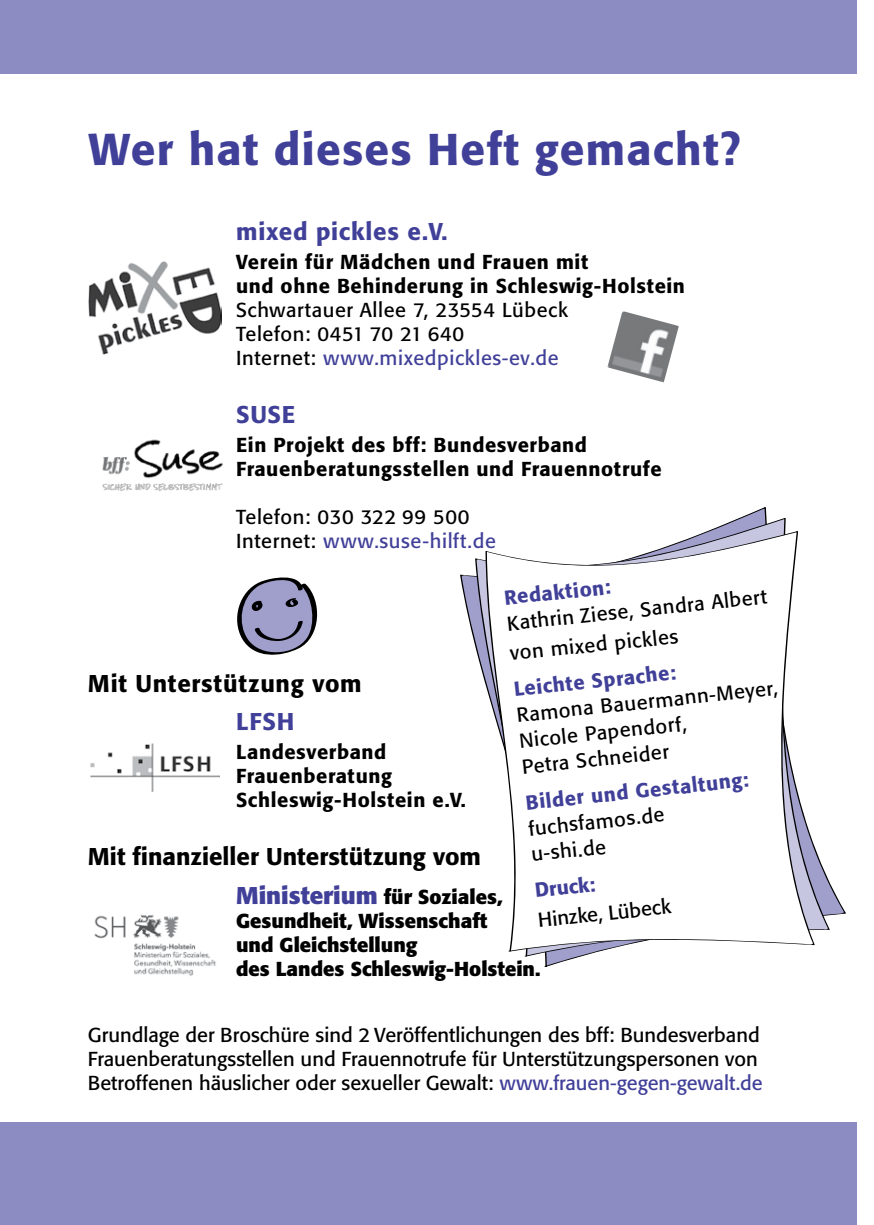
<style>
.page{position:relative;width:874px;height:1225px;background:#fff}
.page>*{position:absolute;margin:0;border:0;box-sizing:border-box;transform-origin:0 0}
.t1{font:500 44px "Formata BQ";letter-spacing:.03em;color:#414099}
.t2{font:500 24px "Formata BQ";color:#000}
.t3{font:500 24px "Formata BQ";letter-spacing:.03em;color:#414099}
.t4{font:500 24px "Formata BQ";letter-spacing:.03em;color:#000}
.t5{font:20px/26px "Formata BQ";color:#000}
.t6{font:500 20px/24px "Formata BQ";letter-spacing:.03em;color:#000}
.t7{font:20px/24px "Formata BQ";letter-spacing:.03em;color:#000}
.t8{font:700 20px/24px "Formata BQ";color:#000}
.t9{font:500 20px "Formata BQ";color:#414099}
.s1{color:#414099}
.s2{font-size:24px;color:#414099}
</style>
<div class="page">
<div style="left:0;top:0;width:856px;height:74px;background:#8d8cc2"></div>
<div style="left:0;top:1123px;width:856px;height:102px;background:#8d8cc2"></div>
<img style="left:89px;top:261px;width:132px;height:93px">
<img style="left:102px;top:439px;width:121px;height:52px">
<img style="left:90px;top:743px;width:129px;height:49px">
<img style="left:94px;top:914px;width:122px;height:62px">
<img style="left:607px;top:311px;width:71px;height:71px">
<svg style="left:237px;top:577px;width:80px;height:78px"></svg>
<svg style="left:460px;top:507px;width:385px;height:460px"></svg>
<svg style="left:475px;top:518px;width:354px;height:438px"></svg>
<svg style="left:485px;top:531px;width:329px;height:420px"></svg>
<h1 class="t1" style="left:89px;top:123px;width:653px">Wer hat dieses Heft gemacht?</h1>
<p class="t3" style="left:236px;top:217px;width:213px">mixed pickles e.V.</p>
<p class="t6" style="left:236px;top:250px;width:450px">Verein für Mädchen und Frauen mit<br>und ohne Behinderung in Schleswig-Holstein</p>
<p class="t7" style="left:236px;top:298px;width:333px">Schwartauer Allee 7, 23554 Lübeck<br>Telefon: 0451 70 21 640<br>Internet: <span class="s1">www.mixedpickles-ev.de</span></p>
<p class="t3" style="left:236px;top:399px;width:61px">SUSE</p>
<p class="t6" style="left:236px;top:432px;width:427px">Ein Projekt des bff: Bundesverband<br>Frauenberatungsstellen und Frauennotrufe</p>
<p class="t7" style="left:236px;top:504px;width:261px">Telefon: 030 322 99 500<br>Internet: <span class="s1">www.suse-hilft.de</span></p>
<p class="t9" style="left:503px;top:585px;width:108px;rotate:-6deg">Redaktion:</p>
<p class="t5" style="left:505px;top:608px;width:263px;line-height:30px;rotate:-6deg">Kathrin Ziese, Sandra Albert von mixed pickles</p>
<p class="t9" style="left:512px;top:677px;width:164px;rotate:-6deg">Leichte Sprache:</p>
<p class="t4" style="left:88px;top:668px;width:275px">Mit Unterstützung vom</p>
<p class="t3" style="left:236px;top:707px;width:60px">LFSH</p>
<p class="t6" style="left:236px;top:740px;width:231px">Landesverband<br>Frauenberatung<br>Schleswig-Holstein e.V.</p>
<p class="t2" style="left:88px;top:841px;width:394px">Mit finanzieller Unterstützung vom</p>
<p class="t8" style="left:236px;top:884px;width:306px"><span class="s2">Ministerium</span> für Soziales,<br>Gesundheit, Wissenschaft<br>und Gleichstellung<br>des Landes Schleswig-Holstein.</p>
<p class="t5" style="left:515px;top:702px;width:264px;rotate:-6deg">Ramona Bauermann-Meyer,<br>Nicole Papendorf,<br>Petra Schneider</p>
<p class="t9" style="left:524px;top:790px;width:225px;rotate:-6deg">Bilder und Gestaltung:</p>
<p class="t5" style="left:527px;top:815px;width:138px;rotate:-6deg">fuchsfamos.de u-shi.de</p>
<p class="t9" style="left:533px;top:878px;width:62px;rotate:-6deg">Druck:</p>
<p class="t5" style="left:536px;top:907px;width:135px;rotate:-6deg">Hinzke, Lübeck</p>
<p class="t5" style="left:88px;top:1022px;width:676px;line-height:24px">Grundlage der Broschüre sind 2 Veröffentlichungen des bff: Bundesverband<br>Frauenberatungsstellen und Frauennotrufe für Unterstützungspersonen von<br>Betroffenen häuslicher oder sexueller Gewalt: <span class="s1">www.frauen-gegen-gewalt.de</span></p>
</div>
